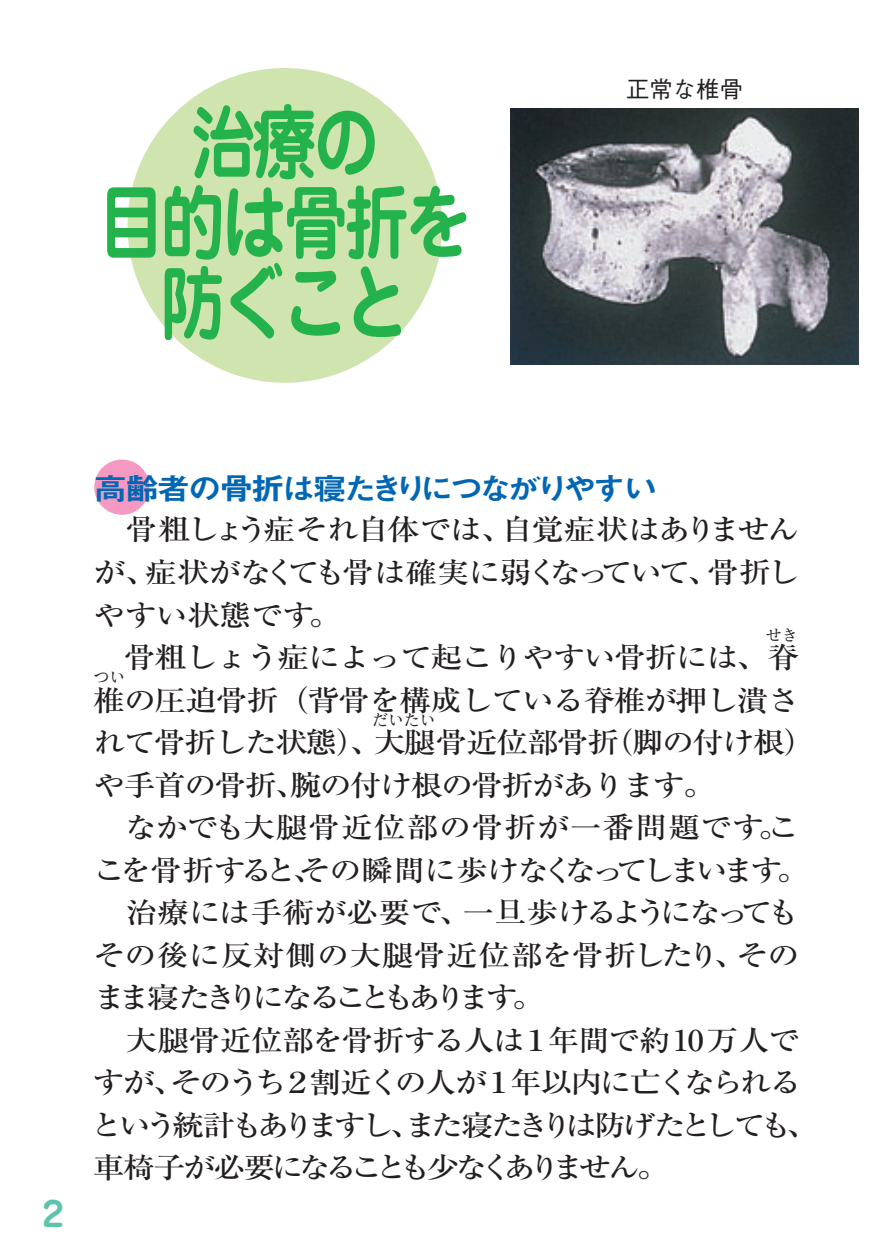
<style>
.page{position:relative;width:893px;height:1259px;background:#fff}
.page>*{position:absolute;margin:0;border:0;box-sizing:border-box;transform-origin:0 0}
.ノーマル{font:700 80.7px "Jun 501 Pro";letter-spacing:-.05em;color:#23b24b;scale:.8 1}
.ノーマル-2{font:700 33.9px "Jun 501 Pro";color:#5dc3ad}
.ノーマル-3{font:30.6px "Midashi Go Pro MB31";letter-spacing:-.115em;color:#0166b3;scale:1.11 1}
.ノーマル-4{font:500 28.8px/42.6px "Ryumin Pro";letter-spacing:-.05em;color:#231f20;text-align:justify;scale:1.11 1}
.ノーマル-5{font:500 28.8px/42.6px "Ryumin Pro";letter-spacing:-.1em;color:#231f20;scale:1.11 1}
.ノーマル-6{font:500 28.8px/42.6px "Ryumin Pro";letter-spacing:-.01em;color:#231f20;scale:1.11 1}
.ノーマル-7{font:500 23.4px "Gothic BBB Pro";color:#231f20}
.ノーマル-8{font:500 15.9px "Ryumin Pro";color:#231f20}
</style>
<div class="page">
<div style="left:94px;top:459px;width:56px;height:56px;background:#f499c2;border-radius:50%"></div>
<div style="left:128px;top:68px;width:314px;height:315px;background:#cfe4ae;border-radius:50%"></div>
<img style="left:510px;top:109px;width:349px;height:255px">
<p class="ノーマル" style="left:191px;top:78px;width:236px">治療の</p>
<p class="ノーマル" style="left:99px;top:158px;width:466px">目的は骨折を</p>
<p class="ノーマル" style="left:160px;top:239px;width:313px">防ぐこと</p>
<p class="ノーマル-7" style="left:626px;top:70px;width:118px">正常な椎骨</p>
<p class="ノーマル-2" style="left:43px;top:1187px;width:23px">2</p>
<p class="ノーマル-3" style="left:94px;top:464px;width:510px">高齢者の骨折は寝たきりにつながりやすい</p>
<p class="ノーマル-4" style="left:94px;top:506px;width:637px">　骨粗しょう症それ自体では、自覚症状はありませんが、症状がなくても骨は確実に弱くなっていて、骨折しやすい状態です。</p>
<p class="ノーマル-4" style="left:94px;top:634px;width:637px">　骨粗しょう症によって起こりやすい骨折には、脊</p>
<p class="ノーマル-8" style="left:766px;top:622px;width:33px">せき</p>
<p class="ノーマル-8" style="left:94px;top:665px;width:33px">つい</p>
<p class="ノーマル-4" style="left:94px;top:676px;width:637px">椎の圧迫骨折（背骨を構成している脊椎が押し潰さ</p>
<p class="ノーマル-8" style="left:372px;top:707px;width:65px">だいたい</p>
<p class="ノーマル-4" style="left:94px;top:719px;width:652px">れて骨折した状態）、大腿骨近位部骨折（脚の付け根）</p>
<p class="ノーマル-4" style="left:94px;top:761px;width:562px">や手首の骨折、腕の付け根の骨折があります。</p>
<p class="ノーマル-6" style="left:94px;top:804px;width:646px;text-indent:31px">なかでも大腿骨近位部の骨折が一番問題です。ここを骨折すると、その瞬間に歩けなくなってしまいます。</p>
<p class="ノーマル-4" style="left:94px;top:889px;width:637px">　治療には手術が必要で、一旦歩けるようになってもその後に反対側の大腿骨近位部を骨折したり、そのまま寝たきりになることもあります。</p>
<p class="ノーマル-5" style="left:91px;top:1016px;width:657px;text-indent:35px">大腿骨近位部を骨折する人は１年間で約10万人ですが、そのうち２割近くの人が１年以内に亡くなられるという統計もありますし、また寝たきりは防げたとしても、車椅子が必要になることも少なくありません。</p>
</div>
